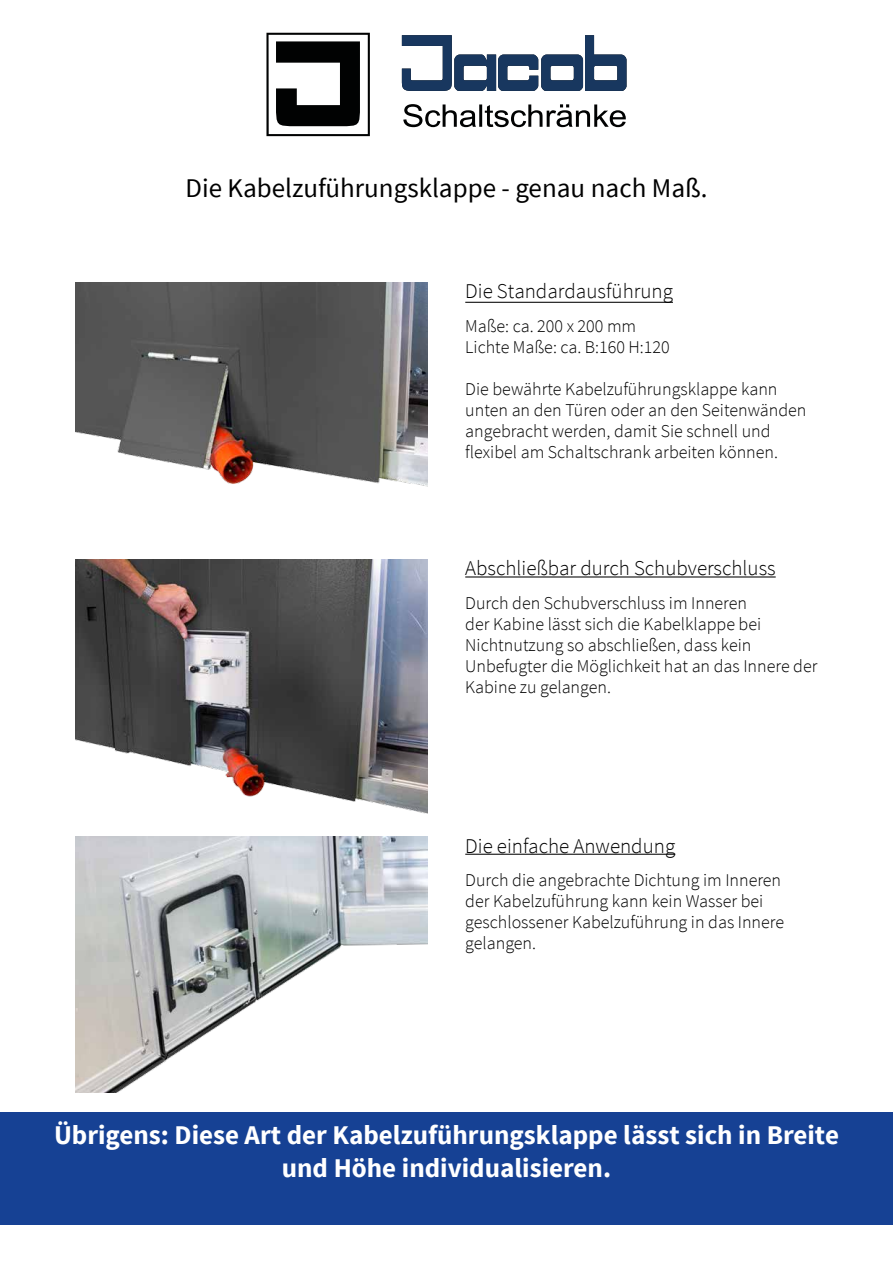
<style>
.page{position:relative;width:893px;height:1263px;background:#fff}
.page>*{position:absolute;margin:0;border:0;box-sizing:border-box;transform-origin:0 0}
.Überschrift_01{font:700 27px/32.4px "Source Sans Pro";color:#fff;text-align:center}
.Überschrift_01-2{font:27px "Source Sans Pro";color:#000}
.Überschrift_02{font:300 21px "Source Sans Pro";color:#000}
.Fließtext{font:300 18px/21px "Source Sans Pro";color:#000}
</style>
<div class="page">
<svg style="left:266px;top:33px;width:360px;height:103px"></svg>
<div style="left:0;top:1112px;width:893px;height:113px;background:#164194"></div>
<img style="left:75px;top:282px;width:353px;height:205px">
<img style="left:75px;top:560px;width:353px;height:254px">
<hr style="left:465px;top:576px;width:311px;height:1px;background:#000">
<img style="left:75px;top:837px;width:353px;height:255px">
<hr style="left:465px;top:854px;width:210px;height:1px;background:#000">
<hr style="left:465px;top:302px;width:208px;height:1px;background:#000">
<p class="Überschrift_01-2" style="left:186px;top:171px;width:523px">Die Kabelzuführungsklappe - genau nach Maß.</p>
<p class="Überschrift_02" style="left:465px;top:278px;width:209px">Die Standardausführung</p>
<p class="Fließtext" style="left:465px;top:316px;width:172px">Maße: ca. 200 x 200 mm</p>
<p class="Fließtext" style="left:465px;top:337px;width:206px">Lichte Maße: ca. B:160 H:120</p>
<p class="Fließtext" style="left:465px;top:379px;width:343px">Die bewährte Kabelzuführungsklappe kann unten an den Türen oder an den Seitenwänden angebracht werden, damit Sie schnell und flexibel am Schaltschrank arbeiten können.</p>
<p class="Überschrift_02" style="left:465px;top:556px;width:312px">Abschließbar durch Schubverschluss</p>
<p class="Fließtext" style="left:465px;top:593px;width:354px">Durch den Schubverschluss im Inneren<br>der Kabine lässt sich die Kabelklappe bei Nichtnutzung so abschließen, dass kein Unbefugter die Möglichkeit hat an das Innere der Kabine zu gelangen.</p>
<p class="Überschrift_02" style="left:465px;top:833px;width:211px">Die einfache Anwendung</p>
<p class="Fließtext" style="left:465px;top:870px;width:320px">Durch die angebrachte Dichtung im Inneren der Kabelzuführung kann kein Wasser bei geschlossener Kabelzuführung in das Innere gelangen.</p>
<p class="Überschrift_01" style="left:54px;top:1120px;width:786px">Übrigens: Diese Art der Kabelzuführungsklappe lässt sich in Breite und Höhe individualisieren.</p>
</div>
